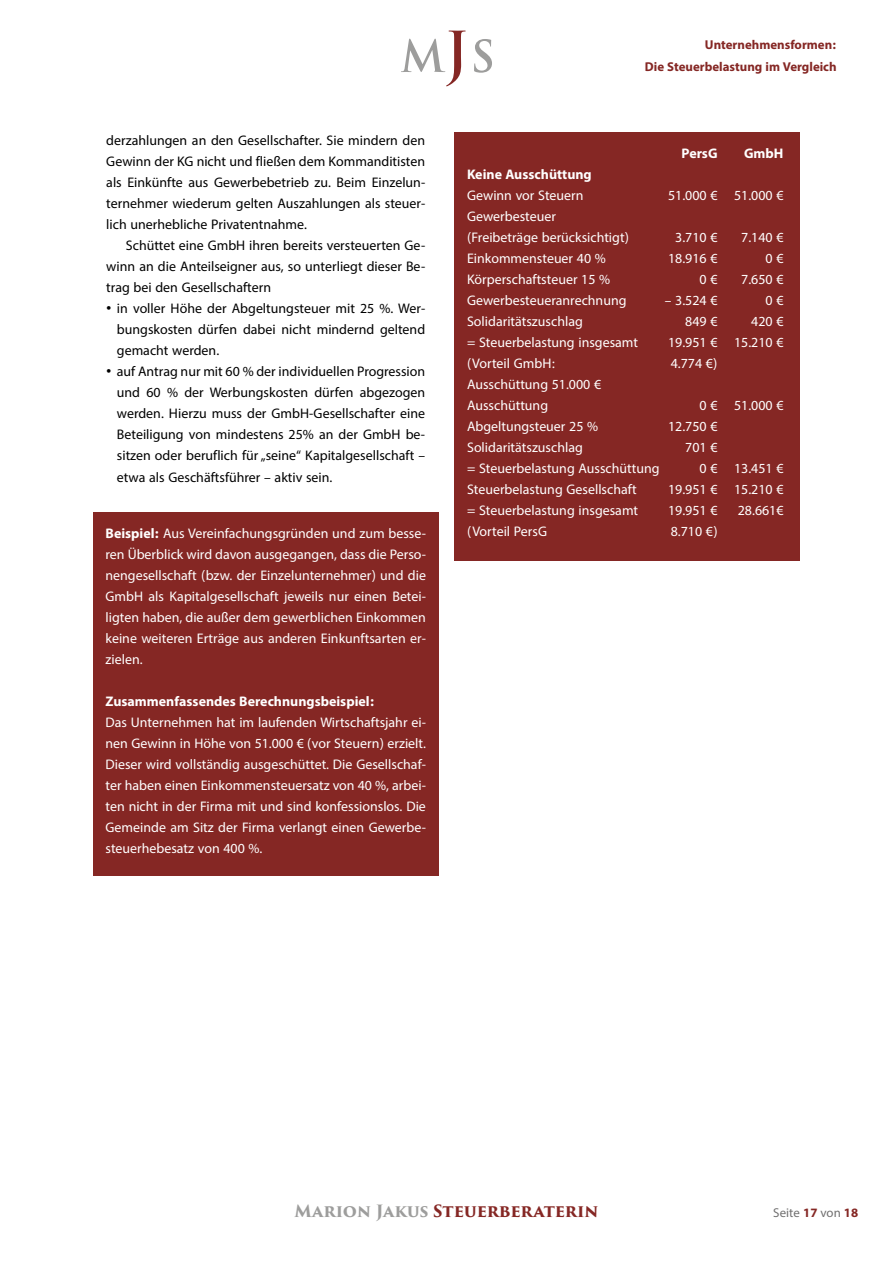
<style>
.page{position:relative;width:893px;height:1263px;background:#fff}
.page>*{position:absolute;margin:0;border:0;box-sizing:border-box;transform-origin:0 0}
.t1{font:19.5px/21px "Myriad Arabic";color:#fff;text-align:justify}
.t2{font:19.5px/21px "Myriad Arabic";color:#000;text-align:justify}
.t3{font:700 19.5px "Myriad Arabic";color:#fff}
.t4{font:700 18px/21.6px "Myriad Arabic";color:#852724;text-align:right}
.t5{font:18px "Myriad Arabic";color:#706f6f}
.t6{font:700 16.5px "Trajan Pro 3";letter-spacing:-.01em;color:#852724}
.s1{font-family:"Neutra Text"}
.s2{font-weight:700}
.s3{color:#9d9d9c}
.s4{font-weight:700;color:#852724}
</style>
<div class="page">
<svg style="left:401px;top:31px;width:65px;height:55px"></svg>
<svg style="left:474px;top:39px;width:18px;height:34px"></svg>
<div style="left:93px;top:512px;width:346px;height:364px;background:#852724"></div>
<div style="left:454px;top:132px;width:346px;height:428px;background:#852724"></div>
<p class="t2" style="left:106px;top:130px;width:320px">derzahlungen an den Gesellschafter. Sie mindern den Gewinn der KG nicht und fließen dem Kommanditisten als Einkünfte aus Gewerbebetrieb zu. Beim Einzelun&shy;ternehmer wiederum gelten Auszahlungen als steuer&shy;lich unerhebliche Privatentnahme.</p>
<p class="t2" style="left:106px;top:235px;width:320px;text-indent:19px">Schüttet eine GmbH ihren bereits versteuerten Ge&shy;winn an die Anteilseigner aus, so unterliegt dieser Be&shy;trag bei den Gesellschaftern</p>
<p class="t2" style="left:117px;top:298px;width:310px;text-indent:-11px"><span class="s1">•</span> in voller Höhe der Abgeltungsteuer mit 25 %. Wer&shy;bungskosten dürfen dabei nicht mindernd geltend gemacht werden.</p>
<p class="t2" style="left:117px;top:361px;width:310px;text-indent:-11px"><span class="s1">•</span> auf Antrag nur mit 60 % der individuellen Progression und 60 % der Werbungskosten dürfen abgezogen werden. Hierzu muss der GmbH-Gesellschafter eine Beteiligung von mindestens 25% an der GmbH be&shy;sitzen oder beruflich für „seine“ Kapitalgesellschaft – etwa als Geschäftsführer – aktiv sein.</p>
<p class="t1" style="left:106px;top:523px;width:322px"><span class="s2">Beispiel:</span> Aus Vereinfachungsgründen und zum besse&shy;ren Überblick wird davon ausgegangen, dass die Perso&shy;nengesellschaft (bzw. der Einzelunternehmer) und die GmbH als Kapitalgesellschaft jeweils nur einen Betei&shy;ligten haben, die außer dem gewerblichen Einkommen keine weiteren Erträge aus anderen Einkunftsarten er&shy;zielen.</p>
<p class="t3" style="left:106px;top:688px;width:270px">Zusammenfassendes Berechnungsbeispiel:</p>
<p class="t1" style="left:106px;top:712px;width:322px">Das Unternehmen hat im laufenden Wirtschaftsjahr ei&shy;nen Gewinn in Höhe von 51.000 € (vor Steuern) erzielt.<br>Dieser wird vollständig ausgeschüttet. Die Gesellschaf&shy;ter haben einen Einkommensteuersatz von 40 %, arbei&shy;ten nicht in der Firma mit und sind konfessionslos. Die Gemeinde am Sitz der Firma verlangt einen Gewerbe&shy;steuerhebesatz von 400 %.</p>
<p class="t4" style="left:645px;top:32px;width:193px">Unternehmensformen:<br>Die Steuerbelastung im Vergleich</p>
<p class="t3" style="left:682px;top:140px;width:37px">PersG</p>
<p class="t3" style="left:744px;top:140px;width:41px">GmbH</p>
<p class="t3" style="left:467px;top:161px;width:126px">Keine Ausschüttung</p>
<p class="t1" style="left:467px;top:185px;width:118px">Gewinn vor Steuern</p>
<p class="t1" style="left:668px;top:185px;width:117px">51.000 € 51.000 €</p>
<p class="t1" style="left:467px;top:206px;width:164px">Gewerbesteuer (Freibeträge berücksichtigt)</p>
<p class="t1" style="left:675px;top:227px;width:110px">3.710 € 7.140 €</p>
<p class="t1" style="left:467px;top:248px;width:140px">Einkommensteuer 40 %</p>
<p class="t1" style="left:668px;top:248px;width:51px">18.916 €</p>
<p class="t1" style="left:765px;top:248px;width:19px">0 €</p>
<p class="t1" style="left:467px;top:269px;width:145px">Körperschaftsteuer 15 %</p>
<p class="t1" style="left:699px;top:269px;width:85px">0 € 7.650 €</p>
<p class="t1" style="left:467px;top:290px;width:161px">Gewerbesteueranrechnung</p>
<p class="t1" style="left:665px;top:290px;width:54px">– 3.524 €</p>
<p class="t1" style="left:765px;top:290px;width:19px">0 €</p>
<p class="t1" style="left:467px;top:311px;width:117px">Solidaritätszuschlag</p>
<p class="t1" style="left:685px;top:311px;width:34px">849 €</p>
<p class="t1" style="left:751px;top:311px;width:34px">420 €</p>
<p class="t1" style="left:467px;top:332px;width:173px">= Steuerbelastung insgesamt</p>
<p class="t1" style="left:668px;top:332px;width:117px">19.951 € 15.210 €</p>
<p class="t1" style="left:467px;top:353px;width:90px">(Vorteil GmbH:</p>
<p class="t1" style="left:671px;top:353px;width:48px">4.774 €)</p>
<p class="t1" style="left:467px;top:374px;width:136px">Ausschüttung 51.000 €<br>Ausschüttung</p>
<p class="t1" style="left:700px;top:395px;width:85px">0 € 51.000 €</p>
<p class="t1" style="left:467px;top:416px;width:133px">Abgeltungsteuer 25 %</p>
<p class="t1" style="left:668px;top:416px;width:51px">12.750 €</p>
<p class="t1" style="left:467px;top:437px;width:117px">Solidaritätszuschlag</p>
<p class="t1" style="left:685px;top:437px;width:34px">701 €</p>
<p class="t1" style="left:467px;top:458px;width:194px">= Steuerbelastung Ausschüttung</p>
<p class="t1" style="left:700px;top:458px;width:85px">0 € 13.451 €</p>
<p class="t1" style="left:467px;top:479px;width:171px">Steuerbelastung Gesellschaft</p>
<p class="t1" style="left:668px;top:479px;width:117px">19.951 € 15.210 €</p>
<p class="t1" style="left:467px;top:500px;width:173px">= Steuerbelastung insgesamt</p>
<p class="t1" style="left:668px;top:500px;width:117px">19.951 € 28.661€</p>
<p class="t1" style="left:467px;top:521px;width:81px">(Vorteil PersG</p>
<p class="t1" style="left:671px;top:521px;width:48px">8.710 €)</p>
<p class="t6" style="left:295px;top:1199px;width:305px"><span class="s3">Marion Jakus</span> Steuerberaterin</p>
<p class="t5" style="left:773px;top:1201px;width:86px">Seite <span class="s4">17</span> von <span class="s4">18</span></p>
</div>
